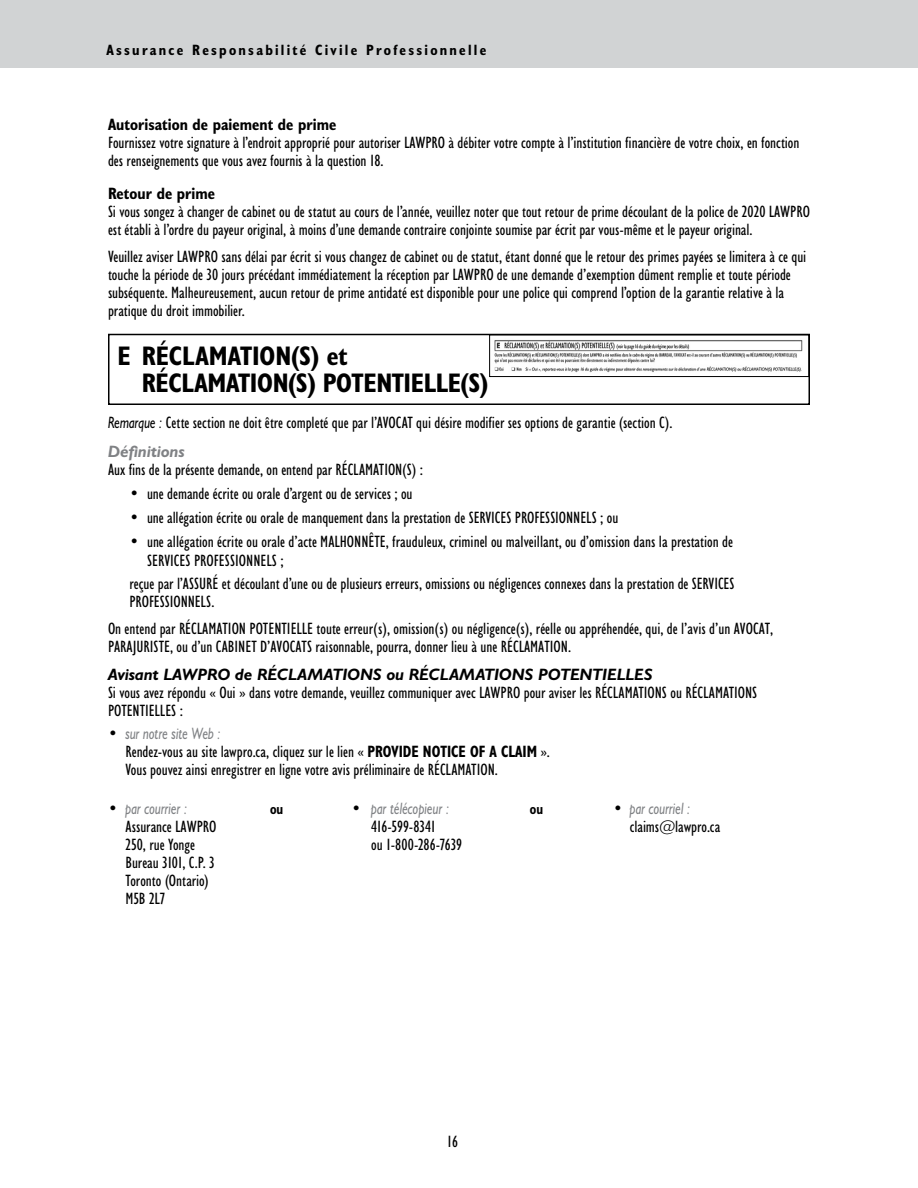
<style>
.page{position:relative;width:918px;height:1188px;background:#fff}
.page>*{position:absolute;margin:0;border:0;box-sizing:border-box;transform-origin:0 0}
.body_text-FR{font:700 condensed 27px/27px "Humanist 521 BT";letter-spacing:-.01em;color:#000}
.body_text-FR-2{font:condensed 16.5px/18px "Humanist 521 BT";color:#000}
.bullet__2{font:condensed 16.5px/19.5px "Humanist 521 BT";color:#000}
.Answers{font:condensed 16.5px/18px "Humanist 521 BT";letter-spacing:-.005em;color:#000}
.Bullet__1{font:condensed 16.5px/18px "Humanist 521 BT";letter-spacing:-.005em;color:#000}
.Bullet__1-2{font:italic 16.5px "Humanist 521 BT";color:#808285;scale:.75 1}
.Head_F{font:italic 700 16.5px "Humanist 521 BT";letter-spacing:.005em;color:#000}
.Questions{font:700 condensed 16.5px "Humanist 521 BT";letter-spacing:.005em;color:#000}
.t1{font:italic 700 16.5px "Humanist 521 BT";letter-spacing:.005em;color:#808285}
.body_text{font:condensed 16.5px "Humanist 521 BT";color:#000}
.Top_BAR{font:700 condensed 15px "Humanist 521 BT";letter-spacing:.15em;color:#000}
.Bullet__1-3{font:700 condensed 15px "Humanist 521 BT";color:#000;scale:.9 1}
.s1{font-style:inherit}
.s2{font-style:italic;font-stretch:normal}
.s3{font-style:normal;font-stretch:condensed;color:#000}
.s4{font-weight:700}
</style>
<div class="page">
<div style="left:0;top:0;width:918px;height:68px;background:#d1d3d4"></div>
<img style="left:494px;top:340px;width:309px;height:33px">
<div style="left:489px;top:334px;width:320px;height:43px;border:1px solid #000"></div>
<div style="left:108px;top:334px;width:702px;height:71px;border:2px solid #000"></div>
<p class="Top_BAR" style="left:106px;top:41px;width:381px">Assurance Responsabilité Civile Professionnelle</p>
<p class="Questions" style="left:108px;top:114px;width:230px">Autorisation de paiement de prime</p>
<p class="body_text-FR-2" style="left:108px;top:133px;width:693px">Fournissez votre signature à l’endroit approprié pour autoriser <span class="s1">LAWPRO</span> à débiter votre compte à l’institution financière de votre choix, en fonction des renseignements que vous avez fournis à la question 18.</p>
<p class="Questions" style="left:108px;top:183px;width:109px">Retour de prime</p>
<p class="body_text-FR-2" style="left:108px;top:202px;width:704px">Si vous songez à changer de cabinet ou de statut au cours de l’année, veuillez noter que tout retour de prime découlant de la police de 2020 <span class="s1">LAWPRO </span>est établi à l’ordre du payeur original, à moins d’une demande contraire conjointe soumise par écrit par vous-même et le payeur original.</p>
<p class="body_text-FR-2" style="left:108px;top:247px;width:700px">Veuillez aviser <span class="s1">LAWPRO</span> sans délai par écrit si vous changez de cabinet ou de statut, étant donné que le retour des primes payées se limitera à ce qui touche la période de 30 jours précédant immédiatement la réception par <span class="s1">LAWPRO</span> de une demande d’exemption dûment remplie et toute période subséquente. Malheureusement, aucun retour de prime antidaté est disponible pour une police qui comprend l’option de la garantie relative à la pratique du droit immobilier.</p>
<p class="body_text-FR" style="left:142px;top:342px;width:348px;text-indent:-24px">E RÉCLAMATION(S) et<br>RÉCLAMATION(S) POTENTIELLE(S)</p>
<p class="body_text-FR-2" style="left:108px;top:414px;width:566px"><span class="s2">Remarque :</span> Cette section ne doit être completé que par l’AVOCAT qui désire modifier ses options de garantie (section C).</p>
<p class="t1" style="left:108px;top:441px;width:78px">Définitions</p>
<p class="body_text-FR-2" style="left:108px;top:460px;width:317px">Aux fins de la présente demande, on entend par RÉCLAMATION(S) :</p>
<p class="bullet__2" style="left:130px;top:483px;width:285px">• une demande écrite ou orale d’argent ou de services ; ou</p>
<p class="bullet__2" style="left:130px;top:507px;width:490px">• une allégation écrite ou orale de manquement dans la prestation de SERVICES PROFESSIONNELS ; ou</p>
<p class="bullet__2" style="left:147px;top:531px;width:588px;text-indent:-17px">• une allégation écrite ou orale d’acte MALHONNÊTE, frauduleux, criminel ou malveillant, ou d’omission dans la prestation de<br>SERVICES PROFESSIONNELS ;</p>
<p class="Answers" style="left:129px;top:574px;width:607px">reçue par l’ASSURÉ et découlant d’une ou de plusieurs erreurs, omissions ou négligences connexes dans la prestation de SERVICES<br>PROFESSIONNELS.</p>
<p class="body_text-FR-2" style="left:108px;top:619px;width:667px">On entend par RÉCLAMATION POTENTIELLE toute erreur(s), omission(s) ou négligence(s), réelle ou appréhendée, qui, de l’avis d’un AVOCAT,<br>PARAJURISTE, ou d’un CABINET D’AVOCATS raisonnable, pourra, donner lieu à une RÉCLAMATION.</p>
<p class="Head_F" style="left:108px;top:664px;width:546px">Avisant <span class="s1">LAWPRO</span> de RÉCLAMATIONS ou RÉCLAMATIONS POTENTIELLES</p>
<p class="body_text-FR-2" style="left:108px;top:684px;width:651px">Si vous avez répondu « Oui » dans votre demande, veuillez communiquer avec <span class="s1">LAWPRO</span> pour aviser les RÉCLAMATIONS ou RÉCLAMATIONS<br>POTENTIELLES :</p>
<p class="Bullet__1-2" style="left:108px;top:723px;width:152px"><span class="s3">•</span> sur notre site Web :</p>
<p class="body_text-FR-2" style="left:125px;top:742px;width:426px">Rendez-vous au site lawpro.ca, cliquez sur le lien « <span class="s4">PROVIDE NOTICE OF A CLAIM</span> ».<br>Vous pouvez ainsi enregistrer en ligne votre avis préliminaire de RÉCLAMATION.</p>
<p class="Bullet__1-2" style="left:108px;top:799px;width:107px"><span class="s3">•</span> par courrier :</p>
<p class="Bullet__1-3" style="left:270px;top:800px;width:16px">ou</p>
<p class="Bullet__1-2" style="left:352px;top:799px;width:132px"><span class="s3">•</span> par télécopieur :</p>
<p class="Bullet__1-3" style="left:530px;top:800px;width:16px">ou</p>
<p class="Bullet__1-2" style="left:613px;top:799px;width:104px"><span class="s3">•</span> par courriel :</p>
<p class="Bullet__1" style="left:125px;top:818px;width:92px">Assurance <span class="s1">LAWPRO</span></p>
<p class="Bullet__1" style="left:371px;top:818px;width:66px">416-599-8341</p>
<p class="Bullet__1" style="left:630px;top:818px;width:92px">claims@lawpro.ca</p>
<p class="Bullet__1" style="left:125px;top:836px;width:71px">250, rue Yonge</p>
<p class="Bullet__1" style="left:371px;top:836px;width:92px">ou 1-800-286-7639</p>
<p class="Bullet__1" style="left:125px;top:854px;width:91px">Bureau 3101, C.P. 3<br>Toronto (Ontario)<br>M5B 2L7</p>
<p class="body_text" style="left:447px;top:1132px;width:12px">16</p>
</div>
